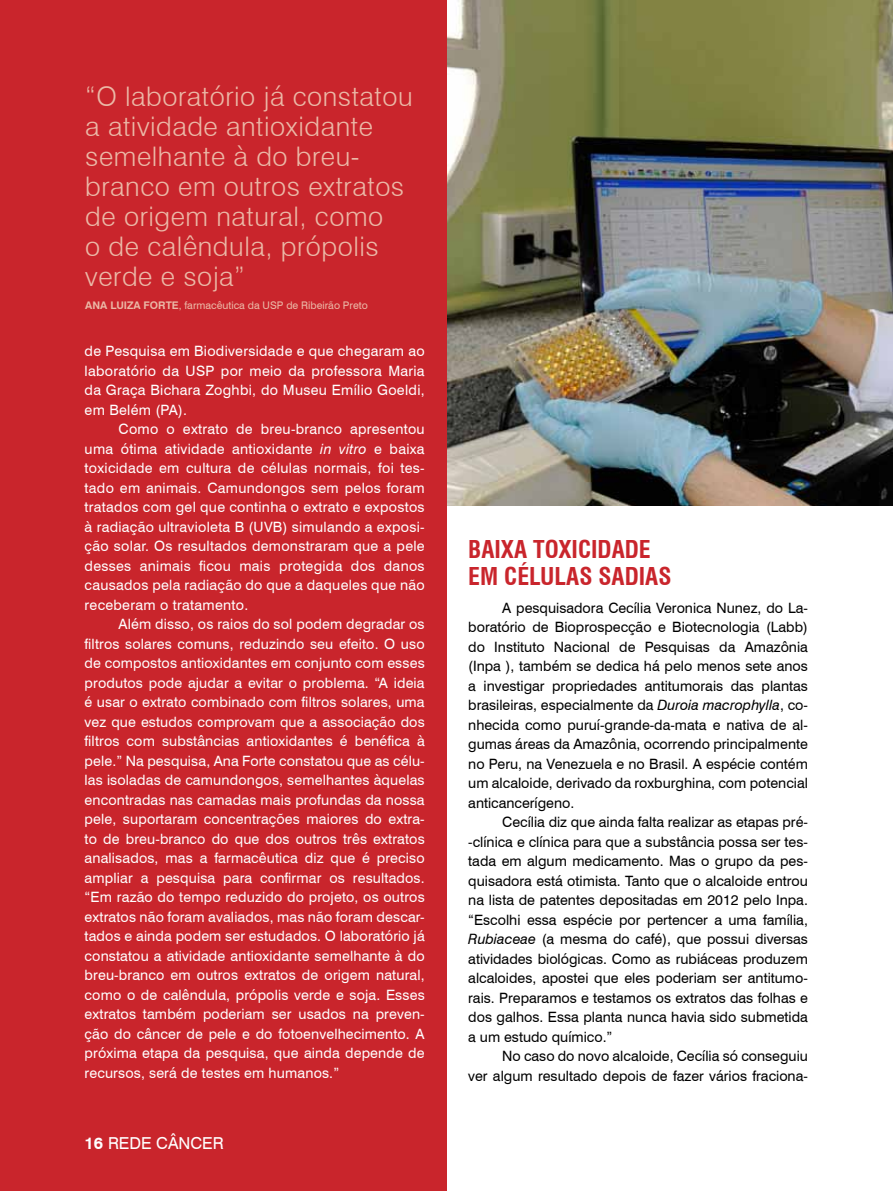
<style>
.page{position:relative;width:893px;height:1191px;background:#fff}
.page>*{position:absolute;margin:0;border:0;box-sizing:border-box;transform-origin:0 0}
.t1{font:300 27px/30px "Swiss 721 BT";letter-spacing:.02em;color:#ebb9a7}
.t2{font:700 condensed 24px/27px "Swiss 721 BT";color:#c9252c}
.t3{font:16.5px "Swiss 721 BT";color:#fff}
.t4{font:14.25px/19.5px "Swiss 721 BT";letter-spacing:.02em;color:#fff;text-align:justify}
.t5{font:14.25px/19.5px "Swiss 721 BT";color:#000;text-align:justify}
.t6{font:10.5px "Swiss 721 BT";color:#ebb9a7}
.s1{font-weight:700}
.s2{font-style:italic}
</style>
<div class="page">
<img style="left:446px;top:0;width:447px;height:506px">
<div style="left:0;top:0;width:446px;height:1191px;background:#c9252c"></div>
<h1 class="t1" style="left:85px;top:81px;width:329px">“O laboratório já constatou a atividade antioxidante semelhante à do breu&shy;branco em outros extratos de origem natural, como<br>o de calêndula, própolis verde e soja”</h1>
<p class="t6" style="left:85px;top:298px;width:284px"><span class="s1">ANA LUIZA FORTE</span>, farmacêutica da USP de Ribeirão Preto</p>
<p class="t4" style="left:85px;top:341px;width:342px">de Pesquisa em Biodiversidade e que chegaram ao laboratório da USP por meio da professora Maria da Graça Bichara Zoghbi, do Museu Emílio Goeldi, em Belém (PA).</p>
<p class="t4" style="left:85px;top:419px;width:342px;text-indent:34px">Como o extrato de breu-branco apresentou uma ótima atividade antioxidante <span class="s2">in vitro</span> e baixa toxicidade em cultura de células normais, foi tes&shy;tado em animais. Camundongos sem pelos foram tratados com gel que continha o extrato e expostos à radiação ultravioleta B (UVB) simulando a exposi&shy;ção solar. Os resultados demonstraram que a pele desses animais ficou mais protegida dos danos causados pela radiação do que a daqueles que não receberam o tratamento.</p>
<p class="t4" style="left:85px;top:614px;width:342px;text-indent:34px">Além disso, os raios do sol podem degradar os filtros solares comuns, reduzindo seu efeito. O uso de compostos antioxidantes em conjunto com esses produtos pode ajudar a evitar o problema. “A ideia é usar o extrato combinado com filtros solares, uma vez que estudos comprovam que a associação dos filtros com substâncias antioxidantes é benéfica à pele.” Na pesquisa, Ana Forte constatou que as célu&shy;las isoladas de camundongos, semelhantes àquelas encontradas nas camadas mais profundas da nossa pele, suportaram concentrações maiores do extra&shy;to de breu-branco do que dos outros três extratos analisados, mas a farmacêutica diz que é preciso ampliar a pesquisa para confirmar os resultados. “Em razão do tempo reduzido do projeto, os outros extratos não foram avaliados, mas não foram descar&shy;tados e ainda podem ser estudados. O laboratório já constatou a atividade antioxidante semelhante à do breu-branco em outros extratos de origem natural, como o de calêndula, própolis verde e soja. Esses extratos também poderiam ser usados na preven&shy;ção do câncer de pele e do fotoenvelhecimento. A próxima etapa da pesquisa, que ainda depende de recursos, será de testes em humanos.”</p>
<p class="t3" style="left:85px;top:1131px;width:135px"><span class="s1">16</span> Rede câncer</p>
<h2 class="t2" style="left:468px;top:535px;width:205px">BAIXA TOXICIDADE<br>EM CÉLULAS SADIAS</h2>
<p class="t5" style="left:468px;top:597px;width:341px;text-indent:34px">A pesquisadora Cecília Veronica Nunez, do La&shy;boratório de Bioprospecção e Biotecnologia (Labb) do Instituto Nacional de Pesquisas da Amazônia (Inpa ), também se dedica há pelo menos sete anos a investigar propriedades antitumorais das plantas brasileiras, especialmente da <span class="s2">Duroia macrophylla</span>, co&shy;nhecida como puruí-grande-da-mata e nativa de al&shy;gumas áreas da Amazônia, ocorrendo principalmente no Peru, na Venezuela e no Brasil. A espécie contém um alcaloide, derivado da roxburghina, com potencial anticancerígeno.</p>
<p class="t5" style="left:468px;top:811px;width:341px;text-indent:34px">Cecília diz que ainda falta realizar as etapas pré--clínica e clínica para que a substância possa ser tes&shy;tada em algum medicamento. Mas o grupo da pes&shy;quisadora está otimista. Tanto que o alcaloide entrou na lista de patentes depositadas em 2012 pelo Inpa. “Escolhi essa espécie por pertencer a uma família, <span class="s2">Rubiaceae</span> (a mesma do café), que possui diversas atividades biológicas. Como as rubiáceas produzem alcaloides, apostei que eles poderiam ser antitumo&shy;rais. Preparamos e testamos os extratos das folhas e dos galhos. Essa planta nunca havia sido submetida a um estudo químico.”</p>
<p class="t5" style="left:468px;top:1045px;width:341px;text-align:right">No caso do novo alcaloide, Cecília só conseguiu<br>ver algum resultado depois de fazer vários fraciona-</p>
</div>
